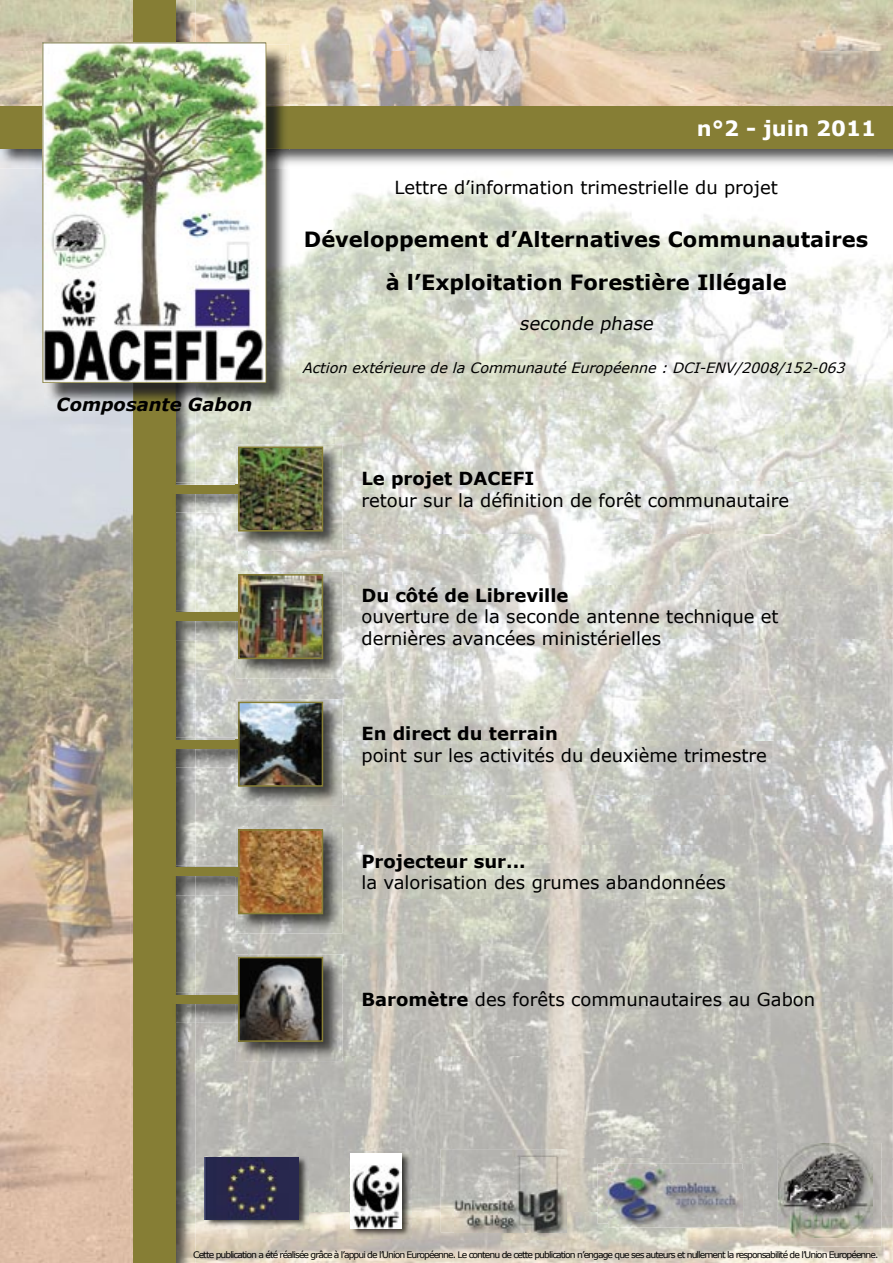
<style>
.page{position:relative;width:893px;height:1263px;background:#fff}
.page>*{position:absolute;margin:0;border:0;box-sizing:border-box;transform-origin:0 0}
.t1{font:700 21px/43.5px "Verdana";color:#000;text-align:center}
.t2{font:700 21px "Verdana";color:#fff}
.t3{font:18px/21.6px "Verdana";color:#000}
.t4{font:700 18px "Verdana";color:#000}
.t5{font:italic 700 18px "Verdana";color:#000}
.t6{font:italic 18px "Verdana";color:#000}
.t7{font:italic 14.25px "Verdana";color:#000}
.t8{font:9px "Verdana";letter-spacing:-.1em;color:#000}
.s1{font-weight:700}
</style>
<div class="page">
<img style="left:195px;top:407px;width:54px;height:856px">
<img style="left:249px;top:1211px;width:644px;height:52px">
<img style="left:249px;top:1055px;width:644px;height:103px">
<img style="left:249px;top:899px;width:644px;height:103px">
<img style="left:249px;top:794px;width:644px;height:52px">
<img style="left:249px;top:638px;width:644px;height:103px">
<img style="left:249px;top:534px;width:644px;height:51px">
<img style="left:249px;top:179px;width:644px;height:302px">
<img style="left:308px;top:1158px;width:42px;height:53px">
<img style="left:342px;top:1002px;width:551px;height:53px">
<img style="left:342px;top:846px;width:551px;height:53px">
<img style="left:342px;top:741px;width:551px;height:53px">
<img style="left:342px;top:585px;width:551px;height:53px">
<img style="left:342px;top:481px;width:551px;height:53px">
<img style="left:411px;top:1158px;width:30px;height:53px">
<img style="left:567px;top:1158px;width:211px;height:53px">
<img style="left:881px;top:1158px;width:12px;height:53px">
<img style="left:0;top:0;width:893px;height:52px">
<img style="left:0;top:52px;width:43px;height:52px">
<img style="left:290px;top:52px;width:603px;height:52px">
<img style="left:0;top:368px;width:131px;height:895px">
<img style="left:0;top:169px;width:43px;height:199px">
<img style="left:176px;top:407px;width:19px;height:856px">
<img style="left:131px;top:0;width:64px;height:43px">
<div style="left:133px;top:0;width:43px;height:1263px;background:#867e35"></div>
<img style="left:290px;top:149px;width:603px;height:1px">
<img style="left:290px;top:150px;width:603px;height:14px">
<img style="left:290px;top:104px;width:603px;height:2px">
<img style="left:0;top:104px;width:43px;height:2px">
<img style="left:0;top:149px;width:43px;height:20px">
<div style="left:0;top:106px;width:893px;height:43px;background:#867e35"></div>
<img style="left:266px;top:45px;width:24px;height:104px">
<img style="left:195px;top:149px;width:95px;height:258px">
<img style="left:45px;top:383px;width:131px;height:24px">
<img style="left:176px;top:383px;width:19px;height:24px">
<img style="left:43px;top:43px;width:223px;height:340px">
<img style="left:176px;top:482px;width:60px;height:30px">
<div style="left:174px;top:485px;width:64px;height:8px;background:#867e35"></div>
<img style="left:176px;top:610px;width:60px;height:30px">
<div style="left:174px;top:612px;width:64px;height:9px;background:#867e35"></div>
<img style="left:176px;top:738px;width:60px;height:30px">
<div style="left:174px;top:740px;width:64px;height:8px;background:#867e35"></div>
<img style="left:176px;top:865px;width:60px;height:30px">
<div style="left:174px;top:867px;width:64px;height:9px;background:#867e35"></div>
<img style="left:176px;top:993px;width:60px;height:30px">
<div style="left:174px;top:995px;width:64px;height:8px;background:#867e35"></div>
<img style="left:204px;top:1156px;width:104px;height:72px">
<img style="left:205px;top:1157px;width:93px;height:62px">
<img style="left:350px;top:1152px;width:61px;height:86px">
<img style="left:351px;top:1153px;width:51px;height:75px">
<img style="left:608px;top:1170px;width:136px;height:57px">
<img style="left:598px;top:1164px;width:145px;height:60px">
<img style="left:608px;top:1170px;width:135px;height:54px">
<img style="left:778px;top:1143px;width:103px;height:103px">
<img style="left:779px;top:1144px;width:93px;height:93px">
<img style="left:454px;top:1232px;width:112px;height:7px">
<img style="left:441px;top:1149px;width:126px;height:83px">
<img style="left:236px;top:444px;width:106px;height:107px">
<img style="left:236px;top:446px;width:87px;height:85px">
<img style="left:236px;top:699px;width:106px;height:107px">
<img style="left:236px;top:702px;width:87px;height:85px">
<img style="left:236px;top:572px;width:106px;height:106px">
<img style="left:236px;top:574px;width:87px;height:85px">
<img style="left:236px;top:827px;width:106px;height:106px">
<svg style="left:236px;top:829px;width:87px;height:85px;background:#a2743d"></svg>
<img style="left:236px;top:954px;width:106px;height:107px">
<svg style="left:236px;top:957px;width:87px;height:85px;background:#55524a"></svg>
<p class="t2" style="left:697px;top:115px;width:181px">n°2 - juin 2011</p>
<p class="t5" style="left:57px;top:393px;width:197px">Composante Gabon</p>
<p class="t3" style="left:394px;top:176px;width:385px">Lettre d’information trimestrielle du projet</p>
<p class="t1" style="left:304px;top:216px;width:566px">Développement d’Alternatives Communautaires à l’Exploitation Forestière Illégale</p>
<p class="t6" style="left:519px;top:312px;width:139px">seconde phase</p>
<p class="t7" style="left:302px;top:359px;width:549px">Action extérieuredela CommunautéEuropéenne:DCI-ENV/2008/152-063</p>
<p class="t4" style="left:361px;top:467px;width:174px">Le projet DACEFI</p>
<p class="t3" style="left:361px;top:489px;width:429px">retour sur la définition de forêt communautaire</p>
<p class="t4" style="left:361px;top:584px;width:209px">Du côté de Libreville</p>
<p class="t3" style="left:361px;top:605px;width:419px">ouverture de la seconde antenne technique et dernières avancées ministérielles</p>
<p class="t4" style="left:361px;top:722px;width:198px">En direct du terrain</p>
<p class="t3" style="left:361px;top:744px;width:407px">point sur les activités du deuxième trimestre</p>
<p class="t4" style="left:361px;top:850px;width:166px">Projecteur sur...</p>
<p class="t3" style="left:361px;top:871px;width:366px">la valorisation des grumes abandonnées</p>
<p class="t3" style="left:361px;top:988px;width:455px"><span class="s1">Baromètre</span> des forêts communautaires au Gabon</p>
<p class="t8" style="left:193px;top:1249px;width:687px">Cette publication a été réalisée grâce à l’appui de l’Union Européenne. Le contenu de cette publication n’engage que ses auteurs et nullement la responsabilité de l’Union Européenne.</p>
</div>
